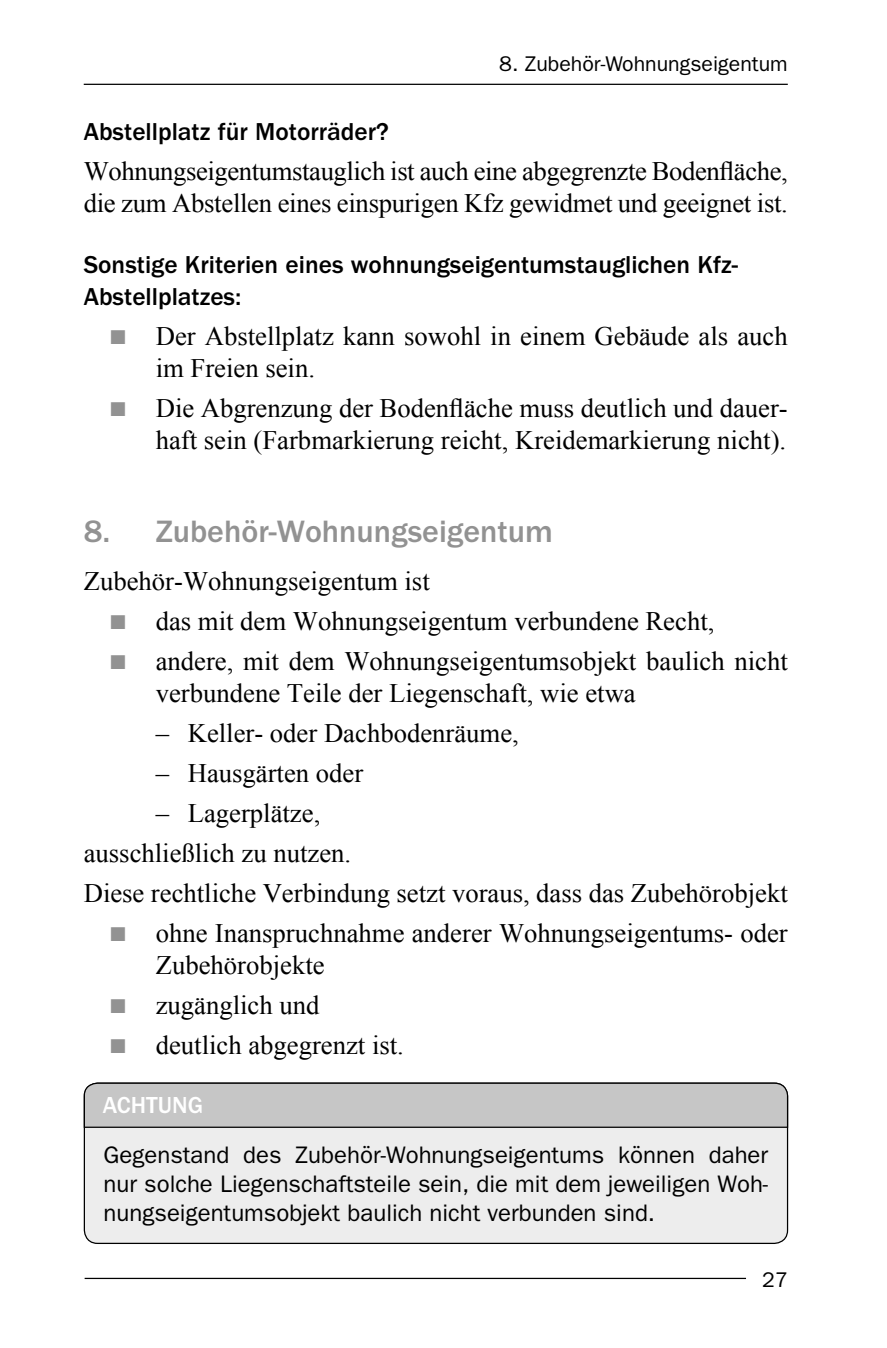
<style>
.page{position:relative;width:887px;height:1348px;background:#fff}
.page>*{position:absolute;margin:0;border:0;box-sizing:border-box;transform-origin:0 0}
.t1{font:500 32px "ITC Franklin Gothic Std";color:#929292}
.t2{font:26.75px/32px "Times New Roman";color:#000}
.t3{font:500 25.25px/32px "ITC Franklin Gothic Std";color:#000}
.t4{font:24px/28.8px "ITC Franklin Gothic Std";color:#000;text-align:justify}
.t5{font:500 24px "ITC Franklin Gothic Std";color:#fff}
.t6{font:21.25px "ITC Franklin Gothic Std";color:#000}
.s1{color:#929292}
</style>
<div class="page">
<hr style="left:84px;top:84px;width:703px;height:1px;background:#000">
<hr style="left:85px;top:1277px;width:660px;height:1px;background:#000">
<div style="left:84px;top:1083px;width:703px;height:160px;background:#ededed;border-radius:13px"></div>
<svg style="left:83px;top:1082px;width:705px;height:46px;background:#bababa"></svg>
<p class="t6" style="left:499px;top:52px;width:290px">8. Zubehör-Wohnungseigentum</p>
<p class="t3" style="left:84px;top:116px;width:306px">Abstellplatz für Motorräder?</p>
<p class="t2" style="left:84px;top:154px;width:705px">Wohnungseigentumstauglich ist auch eine abgegrenzte Bodenfläche, die zum Abstellen eines einspurigen Kfz gewidmet und geeignet ist.</p>
<p class="t3" style="left:84px;top:249px;width:655px">Sonstige Kriterien eines wohnungseigentumstauglichen Kfz-<br>Abstellplatzes:</p>
<p class="t2" style="left:156px;top:319px;width:633px;text-indent:-45px"><span class="s1">■</span> Der Abstellplatz kann sowohl in einem Gebäude als auch im Freien sein.</p>
<p class="t2" style="left:110px;top:391px;width:678px;text-align:right"><span class="s1">■</span> Die Abgrenzung der Bodenfläche muss deutlich und dauer&shy;haft sein (Farbmarkierung reicht, Kreidemarkierung nicht).</p>
<p class="t1" style="left:84px;top:513px;width:470px">8. Zubehör-Wohnungseigentum</p>
<p class="t2" style="left:84px;top:565px;width:347px">Zubehör-Wohnungseigentum ist</p>
<p class="t2" style="left:110px;top:605px;width:605px"><span class="s1">■</span> das mit dem Wohnungseigentum verbundene Recht,</p>
<p class="t2" style="left:156px;top:645px;width:633px;text-indent:-45px"><span class="s1">■</span> andere, mit dem Wohnungseigentumsobjekt baulich nicht verbundene Teile der Liegenschaft, wie etwa</p>
<p class="t2" style="left:156px;top:716px;width:364px">– Keller- oder Dachbodenräume,</p>
<p class="t2" style="left:156px;top:756px;width:209px">– Hausgärten oder</p>
<p class="t2" style="left:84px;top:792px;width:705px;line-height:40px;text-indent:72px">– Lagerplätze,<br>ausschließlich zu nutzen.<br>Diese rechtliche Verbindung setzt voraus, dass das Zubehörobjekt</p>
<p class="t2" style="left:156px;top:916px;width:633px;text-indent:-45px"><span class="s1">■</span> ohne Inanspruchnahme anderer Wohnungseigentums- oder<br>Zubehörobjekte</p>
<p class="t2" style="left:110px;top:988px;width:210px"><span class="s1">■</span> zugänglich und</p>
<p class="t2" style="left:110px;top:1028px;width:295px"><span class="s1">■</span> deutlich abgegrenzt ist.</p>
<p class="t5" style="left:103px;top:1091px;width:99px">achtung</p>
<p class="t4" style="left:104px;top:1140px;width:665px">Gegenstand des Zubehör-Wohnungseigentums können daher nur solche Liegenschaftsteile sein, die mit dem jeweiligen Woh&shy;nungseigentumsobjekt baulich nicht verbunden sind.</p>
<p class="t6" style="left:761px;top:1267px;width:27px">27</p>
</div>
